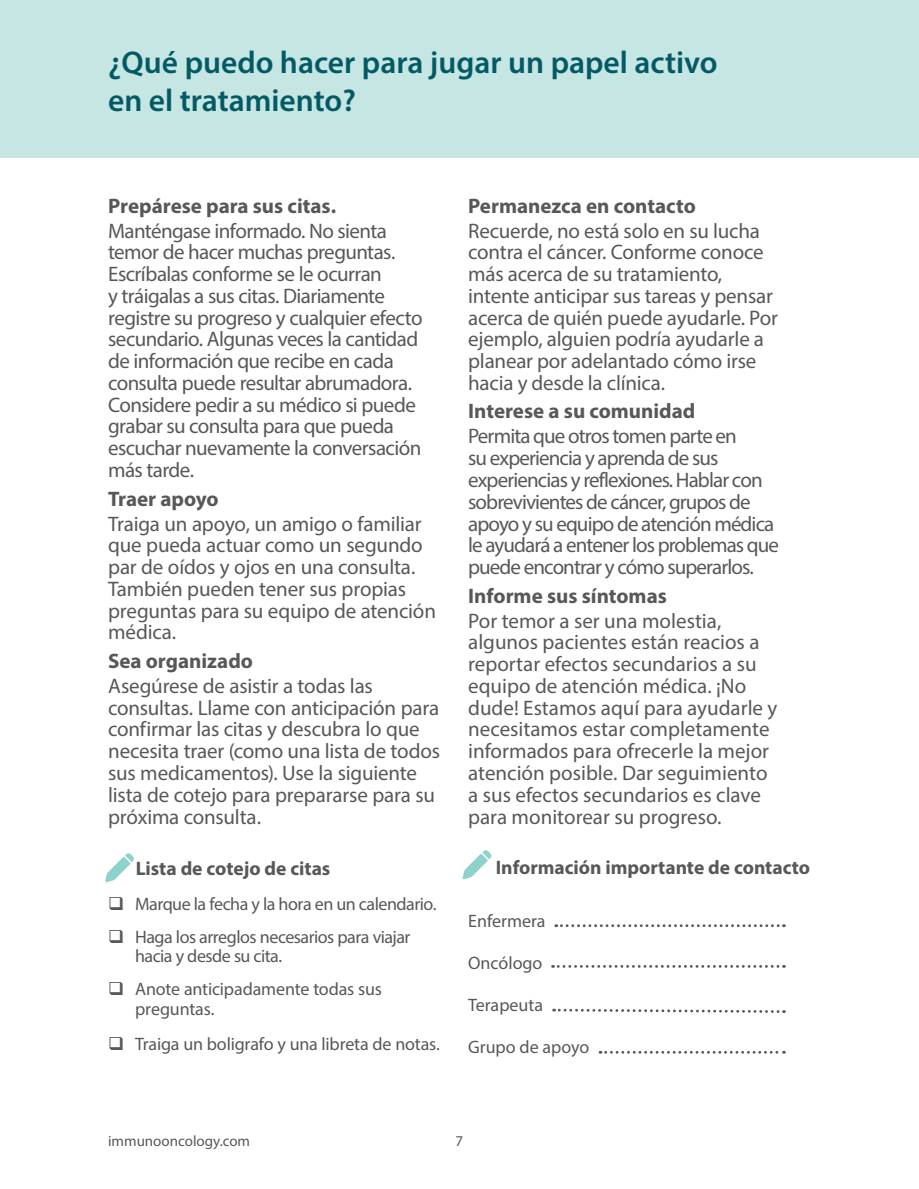
<style>
.page{position:relative;width:919px;height:1189px;background:#fff}
.page>*{position:absolute;margin:0;border:0;box-sizing:border-box;transform-origin:0 0}
.t1{font:600 31.5px/37.8px "Myriad Pro";color:#035a64}
.t2{font:21px/21.8px "Myriad Pro";letter-spacing:-.01em;color:#57585a}
.t3{font:21px/21.8px "Myriad Pro";letter-spacing:-.03em;color:#57585a}
.t4{font:21px/21.8px "Myriad Pro";letter-spacing:-.04em;color:#57585a}
.t5{font:700 21px "Myriad Pro";color:#57585a}
.t6{font:700 19.5px "Myriad Pro";color:#57585a}
.t7{font:18px/19.5px "Myriad Pro";letter-spacing:-.015em;color:#57585a}
.t8{font:15px "Myriad Pro";color:#57585a}
</style>
<div class="page">
<div style="left:0;top:0;width:918px;height:158px;background:#c5e6e3"></div>
<svg style="left:105px;top:853px;width:29px;height:29px"></svg>
<svg style="left:555px;top:924px;width:229px;height:2px"></svg>
<svg style="left:552px;top:965px;width:232px;height:2px"></svg>
<svg style="left:553px;top:1008px;width:231px;height:5px"></svg>
<svg style="left:599px;top:1050px;width:185px;height:3px"></svg>
<svg style="left:462px;top:850px;width:30px;height:29px"></svg>
<h1 class="t1" style="left:108px;top:43px;width:610px">¿Qué puedo hacer para jugar un papel activo en el tratamiento?</h1>
<p class="t5" style="left:108px;top:192px;width:229px">Prepárese para sus citas.</p>
<p class="t3" style="left:108px;top:219px;width:316px">Manténgase informado. No sienta temor de hacer muchas preguntas.<br>Escríbalas conforme se le ocurran<br>y tráigalas a sus citas. Diariamente registre su progreso y cualquier efecto secundario. Algunas veces la cantidad de información que recibe en cada consulta puede resultar abrumadora.<br>Considere pedir a su médico si puede grabar su consulta para que pueda escuchar nuevamente la conversación más tarde.</p>
<p class="t5" style="left:108px;top:484px;width:112px">Traer apoyo</p>
<p class="t2" style="left:108px;top:512px;width:329px">Traiga un apoyo, un amigo o familiar que pueda actuar como un segundo par de oídos y ojos en una consulta.<br>También pueden tener sus propias preguntas para su equipo de atención médica.</p>
<p class="t5" style="left:108px;top:647px;width:146px">Sea organizado</p>
<p class="t2" style="left:108px;top:674px;width:333px">Asegúrese de asistir a todas las consultas. Llame con anticipación para confirmar las citas y descubra lo que necesita traer (como una lista de todos sus medicamentos). Use la siguiente lista de cotejo para prepararse para su próxima consulta.</p>
<p class="t6" style="left:136px;top:855px;width:196px">Lista de cotejo de citas</p>
<p class="t7" style="left:108px;top:893px;width:329px">❑ Marque la fecha y la hora en un calendario.</p>
<p class="t7" style="left:135px;top:926px;width:277px;text-indent:-27px">❑ Haga los arreglos necesarios para viajar hacia y desde su cita.</p>
<p class="t7" style="left:135px;top:979px;width:248px;text-indent:-27px">❑ Anote anticipadamente todas sus preguntas.</p>
<p class="t7" style="left:108px;top:1033px;width:333px">❑ Traiga un boligrafo y una libreta de notas.</p>
<p class="t5" style="left:468px;top:192px;width:229px">Permanezca en contacto</p>
<p class="t2" style="left:468px;top:219px;width:311px">Recuerde, no está solo en su lucha contra el cáncer. Conforme conoce más acerca de su tratamiento, intente anticipar sus tareas y pensar acerca de quién puede ayudarle. Por ejemplo, alguien podría ayudarle a planear por adelantado cómo irse hacia y desde la clínica.</p>
<p class="t5" style="left:468px;top:397px;width:229px">Interese a su comunidad</p>
<p class="t4" style="left:468px;top:425px;width:312px">Permita que otros tomen parte en<br>su experiencia y aprenda de sus experiencias y reflexiones. Hablar con sobrevivientes de cáncer, grupos de apoyo y su equipo de atención médica le ayudará a entener los problemas que puede encontrar y cómo superarlos.</p>
<p class="t5" style="left:468px;top:581px;width:200px">Informe sus síntomas</p>
<p class="t2" style="left:468px;top:609px;width:311px">Por temor a ser una molestia, algunos pacientes están reacios a reportar efectos secundarios a su equipo de atención médica. ¡No dude! Estamos aquí para ayudarle y necesitamos estar completamente informados para ofrecerle la mejor atención posible. Dar seguimiento a sus efectos secundarios es clave para monitorear su progreso.</p>
<p class="t6" style="left:495px;top:854px;width:316px">Información importante de contacto</p>
<p class="t7" style="left:468px;top:910px;width:79px">Enfermera</p>
<p class="t7" style="left:468px;top:952px;width:76px">Oncólogo</p>
<p class="t7" style="left:468px;top:994px;width:76px">Terapeuta</p>
<p class="t7" style="left:468px;top:1036px;width:123px">Grupo de apoyo</p>
<p class="t8" style="left:108px;top:1131px;width:143px">immunooncology.com</p>
<p class="t8" style="left:455px;top:1131px;width:9px">7</p>
</div>
